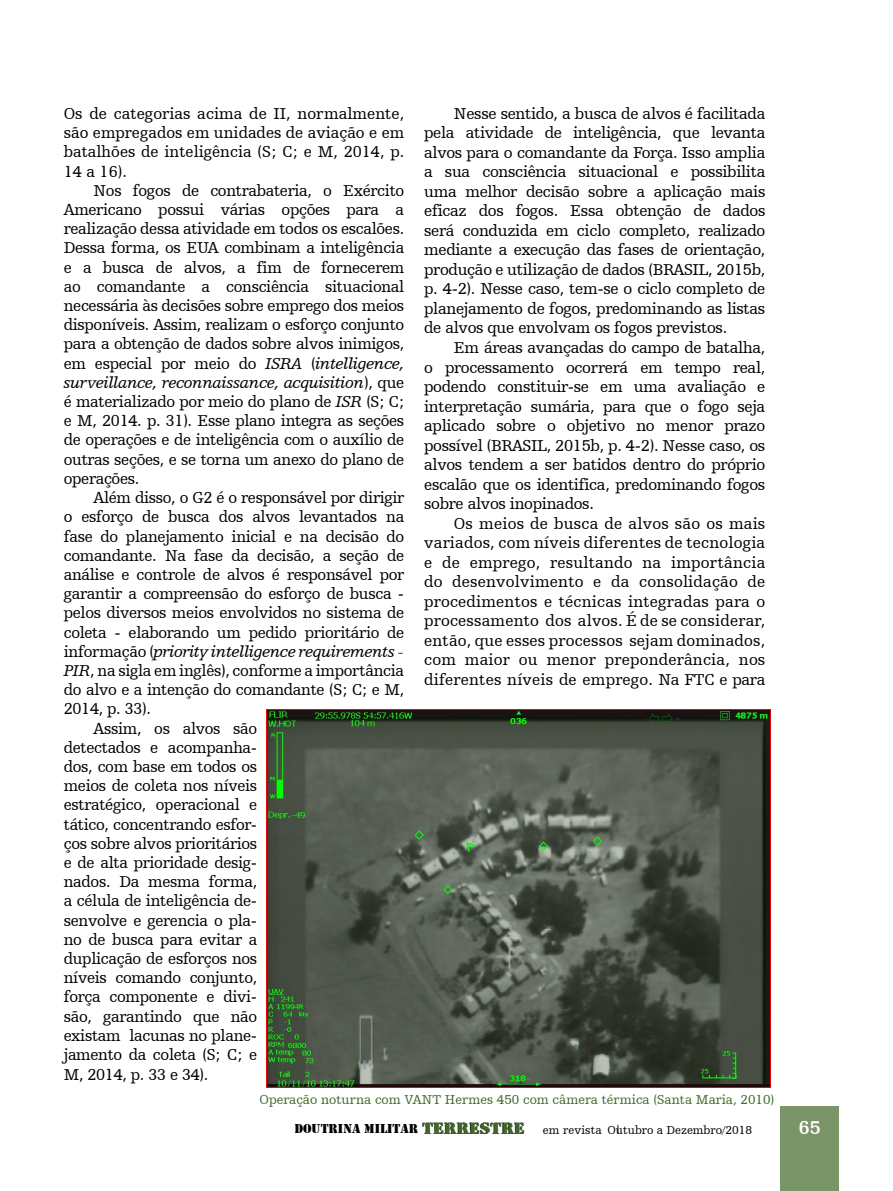
<style>
.page{position:relative;width:893px;height:1191px;background:#fff}
.page>*{position:absolute;margin:0;border:0;box-sizing:border-box;transform-origin:0 0}
.t1{font:700 19.5px "Humanist Slabserif 712 BT";color:#fff}
.t2{font:16.5px/19.5px "Humanist Slabserif 712 BT";letter-spacing:-.02em;color:#000;text-align:justify}
.t3{font:italic 16.5px "Humanist Slabserif 712 BT";letter-spacing:-.02em;color:#000}
.t4{font:13.5px "Humanist Slabserif 712 BT";color:#416929}
.t5{font:12px "Humanist Slabserif 712 BT";color:#000}
.s1{font-style:italic}
.s2{font-style:normal}
.s3{font-family:"Army";font-size:13.35px}
.s4{font-family:"Rubber Stamp Let Plain";font-size:17.1px}
</style>
<div class="page">
<div style="left:780px;top:1106px;width:59px;height:85px;background:#7a9669"></div>
<img style="left:266px;top:709px;width:504px;height:378px">
<p class="t2" style="left:64px;top:103px;width:342px">Os de categorias acima de II, normalmente, são empregados em unidades de aviação e em batalhões de inteligência (S; C; e M, 2014, p.<br>14 a 16).</p>
<p class="t2" style="left:64px;top:180px;width:342px;text-indent:30px">Nos fogos de contrabateria, o Exército Americano possui várias opções para a realização dessa atividade em todos os escalões.<br>Dessa forma, os EUA combinam a inteligência e a busca de alvos, a fim de fornecerem ao comandante a consciência situacional necessária às decisões sobre emprego dos meios disponíveis. Assim, realizam o esforço conjunto para a obtenção de dados sobre alvos inimigos, em especial por meio do <span class="s1">ISRA</span> (<span class="s1">intelligence, surveillance, reconnaissance, acquisition</span>), que é materializado por meio do plano de <span class="s1">ISR</span> (S; C; e M, 2014. p. 31). Esse plano integra as seções de operações e de inteligência com o auxílio de outras seções, e se torna um anexo do plano de operações.</p>
<p class="t2" style="left:94px;top:487px;width:312px">Além disso, o G2 é o responsável por dirigir</p>
<p class="t2" style="left:64px;top:507px;width:342px">o esforço de busca dos alvos levantados na</p>
<p class="t2" style="left:64px;top:526px;width:342px">fase do planejamento inicial e na decisão do</p>
<p class="t2" style="left:64px;top:545px;width:342px">comandante. Na fase da decisão, a seção de</p>
<p class="t2" style="left:64px;top:564px;width:342px">análise e controle de alvos é responsável por</p>
<p class="t2" style="left:64px;top:583px;width:342px">garantir a compreensão do esforço de busca -</p>
<p class="t2" style="left:64px;top:603px;width:342px">pelos diversos meios envolvidos no sistema de</p>
<p class="t2" style="left:64px;top:622px;width:342px">coleta - elaborando um pedido prioritário de</p>
<p class="t3" style="left:64px;top:641px;width:342px"><span class="s2">informação (</span>priority intelligence requirements -</p>
<p class="t2" style="left:64px;top:660px;width:342px"><span class="s1">PIR</span>, na sigla em inglês), conforme a importância</p>
<p class="t2" style="left:64px;top:680px;width:342px">do alvo e a intenção do comandante (S; C; e M,</p>
<p class="t2" style="left:64px;top:699px;width:89px">2014, p. 33).</p>
<p class="t2" style="left:94px;top:718px;width:165px">Assim, os alvos são</p>
<p class="t2" style="left:64px;top:737px;width:195px">detectados e acompanha-</p>
<p class="t2" style="left:64px;top:756px;width:195px">dos, com base em todos os</p>
<p class="t2" style="left:64px;top:775px;width:195px">meios de coleta nos níveis</p>
<p class="t2" style="left:64px;top:795px;width:195px">estratégico, operacional e</p>
<p class="t2" style="left:64px;top:814px;width:195px">tático, concentrando esfor-</p>
<p class="t2" style="left:64px;top:833px;width:195px">ços sobre alvos prioritários</p>
<p class="t2" style="left:64px;top:852px;width:195px">e de alta prioridade desig-</p>
<p class="t2" style="left:64px;top:871px;width:195px">nados. Da mesma forma,</p>
<p class="t2" style="left:64px;top:891px;width:195px">a célula de inteligência de-</p>
<p class="t2" style="left:64px;top:910px;width:195px">senvolve e gerencia o pla-</p>
<p class="t2" style="left:64px;top:929px;width:195px">no de busca para evitar a</p>
<p class="t2" style="left:64px;top:948px;width:195px">duplicação de esforços nos</p>
<p class="t2" style="left:64px;top:967px;width:195px">níveis comando conjunto,</p>
<p class="t2" style="left:64px;top:987px;width:195px">força componente e divi-</p>
<p class="t2" style="left:64px;top:1006px;width:195px">são, garantindo que não</p>
<p class="t2" style="left:64px;top:1025px;width:195px">existam lacunas no plane-</p>
<p class="t2" style="left:64px;top:1044px;width:195px">jamento da coleta (S; C; e</p>
<p class="t2" style="left:64px;top:1064px;width:146px">M, 2014, p. 33 e 34).</p>
<p class="t2" style="left:424px;top:103px;width:343px;text-indent:30px">Nesse sentido, a busca de alvos é facilitada pela atividade de inteligência, que levanta alvos para o comandante da Força. Isso amplia a sua consciência situacional e possibilita uma melhor decisão sobre a aplicação mais eficaz dos fogos. Essa obtenção de dados será conduzida em ciclo completo, realizado mediante a execução das fases de orientação, produção e utilização de dados (BRASIL, 2015b, p. 4-2). Nesse caso, tem-se o ciclo completo de planejamento de fogos, predominando as listas de alvos que envolvam os fogos previstos.</p>
<p class="t2" style="left:424px;top:337px;width:343px;text-indent:30px">Em áreas avançadas do campo de batalha, o processamento ocorrerá em tempo real, podendo constituir-se em uma avaliação e interpretação sumária, para que o fogo seja aplicado sobre o objetivo no menor prazo possível (BRASIL, 2015b, p. 4-2). Nesse caso, os alvos tendem a ser batidos dentro do próprio escalão que os identifica, predominando fogos sobre alvos inopinados.</p>
<p class="t2" style="left:424px;top:513px;width:343px;text-indent:30px">Os meios de busca de alvos são os mais variados, com níveis diferentes de tecnologia e de emprego, resultando na importância do desenvolvimento e da consolidação de procedimentos e técnicas integradas para o processamento dos alvos. É de se considerar, então, que esses processos sejam dominados, com maior ou menor preponderância, nos diferentes níveis de emprego. Na FTC e para</p>
<p class="t4" style="left:260px;top:1091px;width:516px">Operação noturna com VANT Hermes 450 com câmera térmica (Santa Maria, 2010)</p>
<p class="t5" style="left:294px;top:1122px;width:459px"><span class="s3">DOUTRINA MILITAR</span> <span class="s4">TERRESTRE</span> em revista Outubro a Dezembro/2018</p>
<p class="t1" style="left:799px;top:1115px;width:23px">65</p>
</div>
